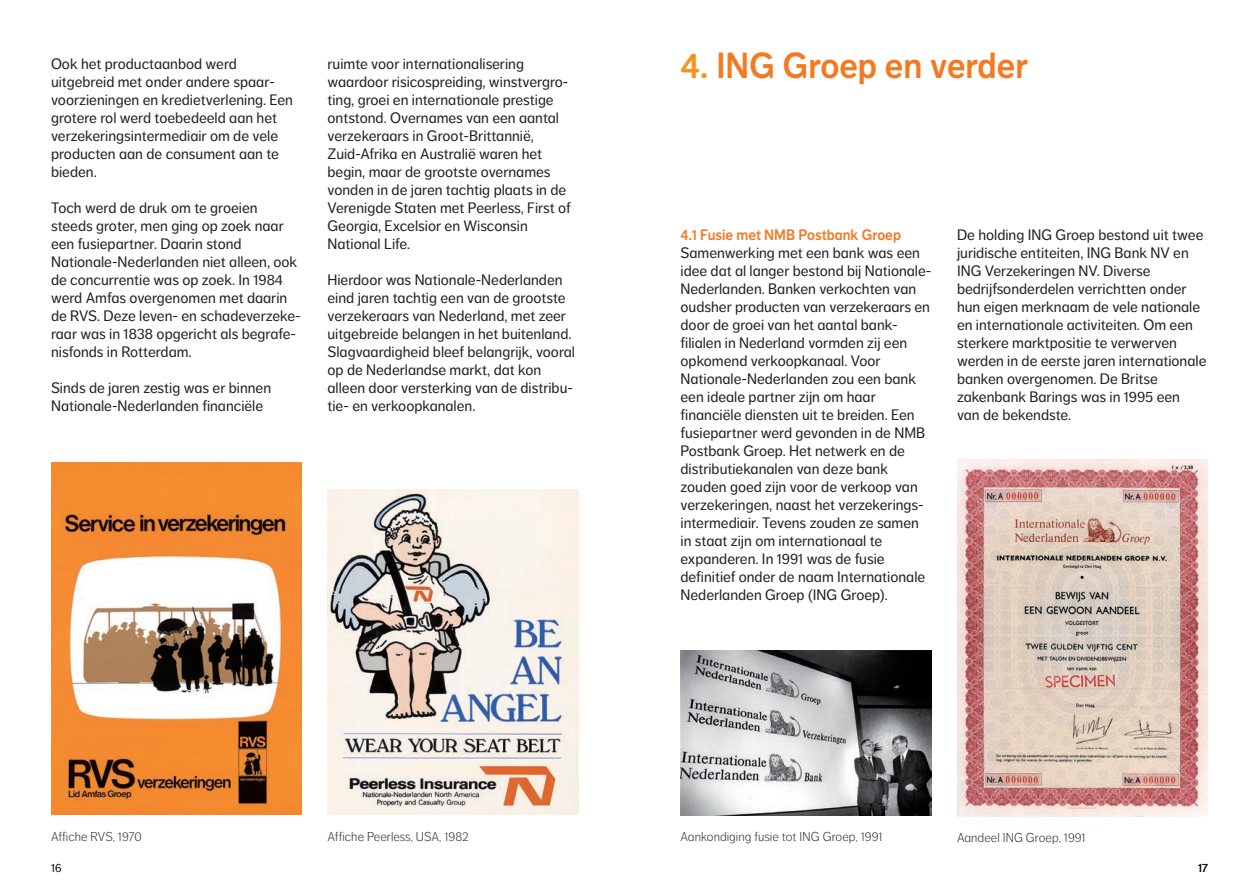
<style>
.page{position:relative;width:1259px;height:893px;background:#fff}
.page>*{position:absolute;margin:0;border:0;box-sizing:border-box;transform-origin:0 0}
.t1{font:36px "NN Dagny Display";color:#f47921}
.t2{font:15px/18px "NN Dagny Text";color:#231f20}
.t3{font:15px "NN Dagny Display";color:#f47921}
.t4{font:300 12.75px "NN Dagny Text";letter-spacing:.005em;color:#231f20}
.t5{font:12px "NN Dagny Text";color:#0e0d0b}
.s1{color:#f7931d}
</style>
<div class="page">
<img style="left:328px;top:490px;width:250px;height:325px">
<img style="left:51px;top:462px;width:251px;height:353px">
<img style="left:680px;top:650px;width:251px;height:166px">
<img style="left:957px;top:460px;width:251px;height:356px">
<p class="t2" style="left:51px;top:55px;width:243px">Ook het productaanbod werd uitgebreid met onder andere spaar&shy;voorzieningen en kredietverlening. Een grotere rol werd toebedeeld aan het verzekeringsintermediair om de vele producten aan de consument aan te bieden.</p>
<p class="t2" style="left:51px;top:199px;width:251px">Toch werd de druk om te groeien steeds groter, men ging op zoek naar een fusiepartner. Daarin stond Nationale-Nederlanden niet alleen, ook de concurrentie was op zoek. In 1984 werd Amfas overgenomen met daarin de RVS. Deze leven- en schadeverzeke&shy;raar was in 1838 opgericht als begrafe&shy;nisfonds in Rotterdam.</p>
<p class="t2" style="left:51px;top:379px;width:222px">Sinds de jaren zestig was er binnen<br>Nationale-Nederlanden financiële</p>
<p class="t2" style="left:327px;top:55px;width:244px">ruimte voor internationalisering waardoor risicospreiding, winstvergro&shy;ting, groei en internationale prestige ontstond. Overnames van een aantal verzekeraars in Groot-Brittannië, Zuid-Afrika en Australië waren het begin, maar de grootste overnames vonden in de jaren tachtig plaats in de Verenigde Staten met Peerless, First of Georgia, Excelsior en Wisconsin National Life.</p>
<p class="t2" style="left:327px;top:271px;width:249px">Hierdoor was Nationale-Nederlanden eind jaren tachtig een van de grootste verzekeraars van Nederland, met zeer uitgebreide belangen in het buitenland.<br>Slagvaardigheid bleef belangrijk, vooral op de Nederlandse markt, dat kon alleen door versterking van de distribu&shy;tie- en verkoopkanalen.</p>
<p class="t4" style="left:51px;top:830px;width:92px">Affiche RVS, 1970</p>
<p class="t4" style="left:327px;top:830px;width:143px">Affiche Peerless, USA, 1982</p>
<h1 class="t1" style="left:680px;top:44px;width:349px"><span class="s1">4.</span> ING Groep en verder</h1>
<p class="t3" style="left:680px;top:226px;width:222px">4.1 Fusie met NMB Postbank Groep</p>
<p class="t2" style="left:680px;top:244px;width:252px">Samenwerking met een bank was een idee dat al langer bestond bij Nationale-Nederlanden. Banken verkochten van oudsher producten van verzekeraars en door de groei van het aantal bank&shy;filialen in Nederland vormden zij een opkomend verkoopkanaal. Voor Nationale-Nederlanden zou een bank een ideale partner zijn om haar financiële diensten uit te breiden. Een fusiepartner werd gevonden in de NMB Postbank Groep. Het netwerk en de distributiekanalen van deze bank zouden goed zijn voor de verkoop van verzekeringen, naast het verzekerings&shy;intermediair. Tevens zouden ze samen in staat zijn om internationaal te expanderen. In 1991 was de fusie definitief onder de naam Internationale Nederlanden Groep (ING Groep).</p>
<p class="t2" style="left:957px;top:226px;width:251px">De holding ING Groep bestond uit twee juridische entiteiten, ING Bank NV en ING Verzekeringen NV. Diverse bedrijfsonderdelen verrichtten onder hun eigen merknaam de vele nationale en internationale activiteiten. Om een sterkere marktpositie te verwerven werden in de eerste jaren internationale banken overgenomen. De Britse zakenbank Barings was in 1995 een van de bekendste.</p>
<p class="t4" style="left:680px;top:829px;width:203px">Aankondiging fusie tot ING Groep, 1991</p>
<p class="t4" style="left:957px;top:831px;width:130px">Aandeel ING Groep, 1991</p>
<p class="t5" style="left:51px;top:861px;width:12px">16</p>
<p class="t5" style="left:1198px;top:861px;width:11px">17</p>
</div>
